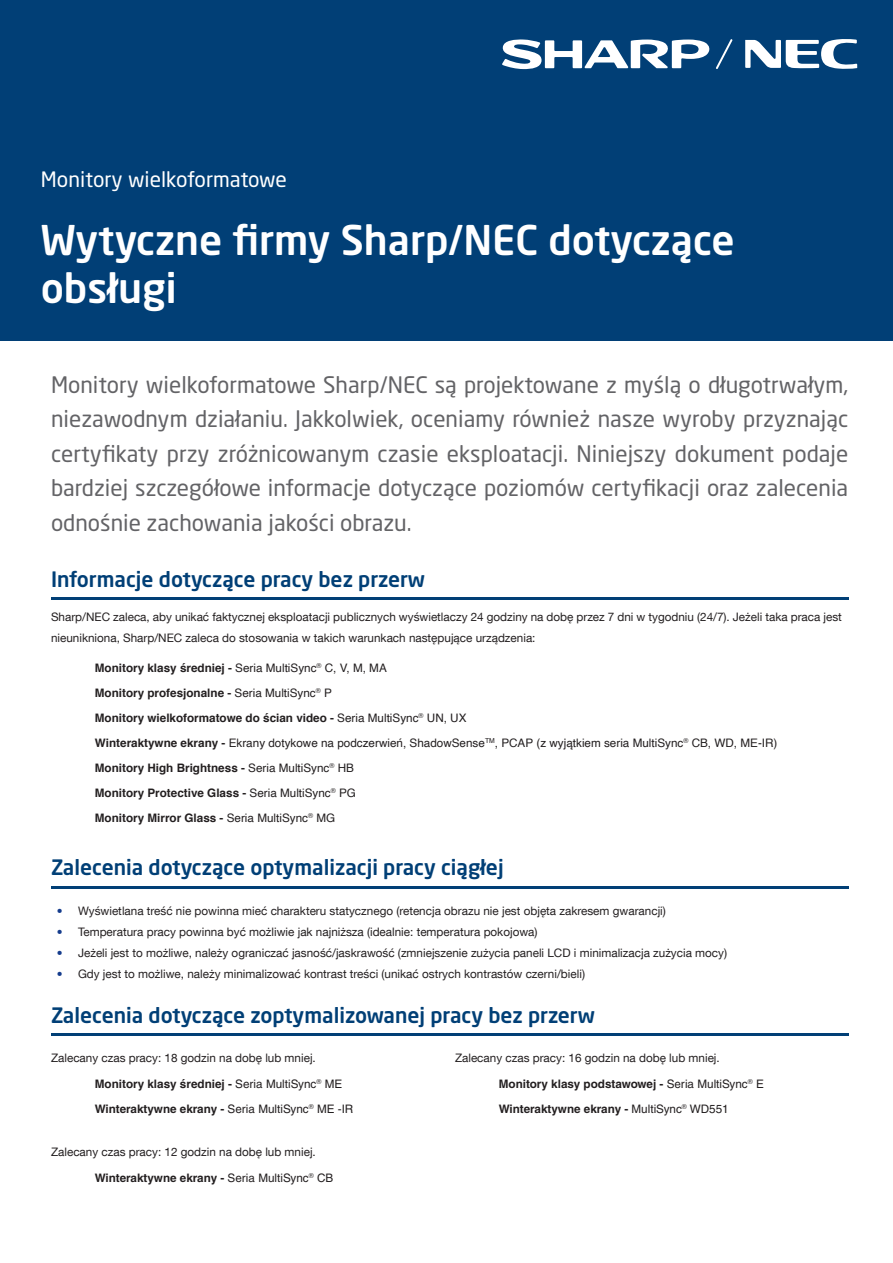
<style>
.page{position:relative;width:893px;height:1263px;background:#fff}
.page>*{position:absolute;margin:0;border:0;box-sizing:border-box;transform-origin:0 0}
.t1{font:500 40.5px/48.6px "Neo Sans Pro";color:#fff}
.t2{font:22.5px/34.5px "Neo Sans Pro";color:#636366;text-align:justify}
.t3{font:500 21px "Neo Sans Pro";color:#013f76}
.t4{font:21px "Neo Sans Pro";color:#fff}
.t5{font:11.7px/21px "Helvetica Neue LT Com";color:#231f20}
.t6{font:11.7px/25px "Helvetica";color:#231f20}
.t7{font:700 11.7px "Helvetica LT Std";color:#231f20}
.t8{font:700 11.7px "Helvetica";color:#231f20}
.s1{font-weight:700}
.s2{font-family:"Helvetica Neue LT";font-weight:500;color:#153c8d}
.s3{font-family:"Helvetica LT Std"}
.s4{font-family:"Helvetica LT Std";font-weight:400}
.s5{font-weight:400}
</style>
<div class="page">
<div style="left:0;top:0;width:893px;height:340px;background:#013f76"></div>
<hr style="left:51px;top:597px;width:797px;height:3px;background:#013f76">
<hr style="left:51px;top:1033px;width:797px;height:3px;background:#013f76">
<hr style="left:51px;top:886px;width:797px;height:2px;background:#013f76">
<svg style="left:745px;top:39px;width:112px;height:30px"></svg>
<svg style="left:502px;top:39px;width:231px;height:30px"></svg>
<p class="t4" style="left:41px;top:166px;width:247px">Monitory wielkoformatowe</p>
<p class="t1" style="left:41px;top:214px;width:695px">Wytyczne firmy Sharp/NEC dotyczące obsługi</p>
<p class="t2" style="left:51px;top:367px;width:799px">Monitory wielkoformatowe Sharp/NEC są projektowane z myślą o długotrwałym, niezawodnym działaniu. Jakkolwiek, oceniamy również nasze wyroby przyznając certyfikaty przy zróżnicowanym czasie eksploatacji. Niniejszy dokument podaje bardziej szczegółowe informacje dotyczące poziomów certyfikacji oraz zalecenia odnośnie zachowania jakości obrazu.</p>
<p class="t3" style="left:51px;top:566px;width:376px">Informacje dotyczące pracy bez przerw</p>
<p class="t5" style="left:51px;top:606px;width:792px">Sharp/NEC zaleca, aby unikać faktycznej eksploatacji publicznych wyświetlaczy 24 godziny na dobę przez 7 dni w tygodniu (24/7). Jeżeli taka praca jest nieunikniona, Sharp/NEC zaleca do stosowania w takich warunkach następujące urządzenia:</p>
<p class="t6" style="left:95px;top:656px;width:684px"><span class="s1">Monitory klasy średniej -</span> Seria MultiSync<sup>®</sup> C, V, M, MA<br><span class="s1">Monitory profesjonalne -</span> Seria MultiSync<sup>®</sup> P<br><span class="s1">Monitory wielkoformatowe do ścian video -</span> Seria MultiSync<sup>®</sup> UN, UX<br><span class="s1">Winteraktywne ekrany -</span> Ekrany dotykowe na podczerwień, ShadowSense<sup>TM</sup>, PCAP (z wyjątkiem seria MultiSync<sup>®</sup> CB, WD, ME-IR)<br><span class="s1">Monitory High Brightness -</span> Seria MultiSync<sup>®</sup> HB<br><span class="s1">Monitory Protective Glass -</span> Seria MultiSync<sup>®</sup> PG<br><span class="s1">Monitory Mirror Glass -</span> Seria MultiSync<sup>®</sup> MG</p>
<p class="t3" style="left:51px;top:854px;width:454px">Zalecenia dotyczące optymalizacji pracy ciągłej</p>
<p class="t5" style="left:57px;top:900px;width:611px"><span class="s2">•</span> Wyświetlana treść nie powinna mieć charakteru statycznego (retencja obrazu nie jest objęta zakresem gwarancji)</p>
<p class="t5" style="left:57px;top:921px;width:482px"><span class="s2">•</span> Temperatura pracy powinna być możliwie jak najniższa (idealnie: temperatura pokojowa)</p>
<p class="t5" style="left:57px;top:942px;width:672px"><span class="s2">•</span> Jeżeli jest to możliwe, należy ograniczać jasność/jaskrawość (zmniejszenie zużycia paneli LCD i minimalizacja zużycia mocy)</p>
<p class="t5" style="left:57px;top:963px;width:530px"><span class="s2">•</span> Gdy jest to możliwe, należy minimalizować kontrast treści (unikać ostrych kontrastów czerni/bieli)</p>
<p class="t3" style="left:51px;top:1002px;width:545px">Zalecenia dotyczące zoptymalizowanej pracy bez przerw</p>
<p class="t5" style="left:51px;top:1047px;width:266px">Zalecany czas pracy: 18 godzin na dobę lub mniej.</p>
<p class="t5" style="left:455px;top:1047px;width:266px">Zalecany czas pracy: 16 godzin na dobę lub mniej.</p>
<p class="t8" style="left:95px;top:1074px;width:249px">Monitory klasy średniej <span class="s3">-</span> <span class="s4">Seria MultiSync</span><sup>®</sup> <span class="s4">ME</span></p>
<p class="t7" style="left:95px;top:1102px;width:260px">Winteraktywne ekrany - <span class="s5">Seria MultiSync</span><sup>®</sup> <span class="s5">ME -IR</span></p>
<p class="t5" style="left:51px;top:1141px;width:266px">Zalecany czas pracy: 12 godzin na dobę lub mniej.</p>
<p class="t7" style="left:95px;top:1171px;width:240px">Winteraktywne ekrany - <span class="s5">Seria MultiSync</span><sup>®</sup> <span class="s5">CB</span></p>
<p class="t7" style="left:499px;top:1077px;width:267px">Monitory klasy podstawowej - <span class="s5">Seria MultiSync</span><sup>®</sup> <span class="s5">E</span></p>
<p class="t7" style="left:499px;top:1102px;width:231px">Winteraktywne ekrany - <span class="s5">MultiSync</span><sup>®</sup> <span class="s5">WD551</span></p>
</div>
